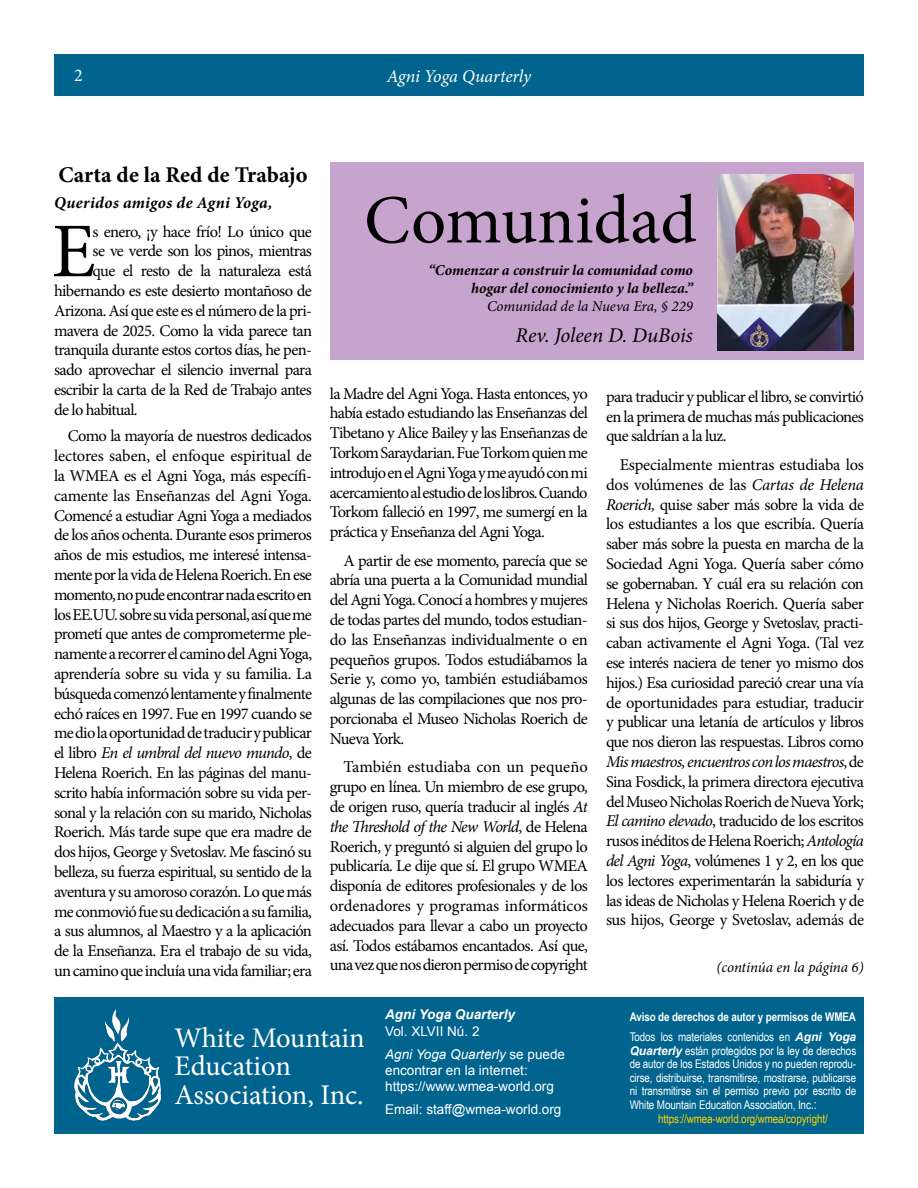
<style>
.page{position:relative;width:918px;height:1188px;background:#fff}
.page>*{position:absolute;margin:0;border:0;box-sizing:border-box;transform-origin:0 0}
.t1{font:77.4px "Minion Pro";color:#000}
.t2{font:69px "Minion Pro";color:#000}
.t3{font:28.5px/28.5px "Minion Pro";letter-spacing:-.005em;color:#fff}
.t4{font:700 22.5px "Minion Pro";letter-spacing:.005em;color:#000}
.t5{font:italic 21px "Minion Pro";color:#000}
.t6{font:italic 18px "Minion Pro";letter-spacing:-.005em;color:#fff}
.t7{font:18px "Minion Pro";color:#fff}
.t8{font:16.5px/19.8px "Minion Pro";letter-spacing:-.04em;color:#000;text-align:justify}
.t9{font:italic 700 16.5px "Minion Pro";letter-spacing:.025em;color:#000}
.t10{font:italic 700 15px/18px "Minion Pro";letter-spacing:-.005em;color:#000;text-align:right}
.t11{font:italic 15px "Minion Pro";letter-spacing:-.005em;color:#000}
.t12{font:13.5px/23px "Arial";color:#fff}
.t13{font:italic 700 13.5px "Arial";color:#fff}
.t14{font:12px "Arial Narrow";letter-spacing:-.01em;color:#fff}
.t15{font:700 12px/20.2px "Arial Narrow";letter-spacing:-.01em;color:#fff}
.t16{font:12px "Arial Narrow";letter-spacing:-.01em;color:#ffd200}
.s1{font-style:italic}
.s2{font-weight:400}
.s3{font-family:"Arial";font-style:italic}
.s4{font-family:"Arial";font-weight:700;font-style:italic}
.s5{font-size:13.5px}
</style>
<div class="page">
<div style="left:54px;top:997px;width:810px;height:137px;background:#00648e"></div>
<img style="left:74px;top:1010px;width:88px;height:111px">
<div style="left:54px;top:54px;width:810px;height:41px;background:#00648e"></div>
<div style="left:330px;top:162px;width:534px;height:198px;background:#c7a4cd"></div>
<img style="left:717px;top:175px;width:136px;height:175px">
<p class="t7" style="left:74px;top:63px;width:10px">2</p>
<p class="t6" style="left:387px;top:64px;width:146px">Agni Yoga Quarterly</p>
<h3 class="t4" style="left:58px;top:159px;width:251px">Carta de la Red de Trabajo</h3>
<p class="t9" style="left:54px;top:191px;width:220px">Queridos amigos de Agni Yoga,</p>
<h1 class="t1" style="left:52px;top:200px;width:45px">E</h1>
<p class="t8" style="left:93px;top:222px;width:221px">s enero, ¡y hace frío! Lo único que</p>
<p class="t8" style="left:93px;top:241px;width:221px">se ve verde son los pinos, mientras</p>
<p class="t8" style="left:93px;top:261px;width:221px">que el resto de la naturaleza está</p>
<p class="t8" style="left:54px;top:281px;width:259px">hibernando es este desierto montañoso de</p>
<p class="t8" style="left:54px;top:301px;width:260px">Arizona. Así que este es el número de la pri-</p>
<p class="t8" style="left:54px;top:321px;width:260px">mavera de 2025. Como la vida parece tan</p>
<p class="t8" style="left:54px;top:340px;width:260px">tranquila durante estos cortos días, he pen-</p>
<p class="t8" style="left:54px;top:360px;width:260px">sado aprovechar el silencio invernal para</p>
<p class="t8" style="left:54px;top:380px;width:259px">escribir la carta de la Red de Trabajo antes</p>
<p class="t8" style="left:54px;top:400px;width:85px">de lo habitual.</p>
<p class="t8" style="left:54px;top:426px;width:260px;text-indent:14px">Como la mayoría de nuestros dedicados lectores saben, el enfoque espiritual de la WMEA es el Agni Yoga, más específi&shy;camente las Enseñanzas del Agni Yoga.<br>Comencé a estudiar Agni Yoga a mediados de los años ochenta. Durante esos primeros años de mis estudios, me interesé intensa&shy;mente por la vida de Helena Roerich. En ese momento, no pude encontrar nada escrito en los EE.UU. sobre su vida personal, así que me prometí que antes de comprometerme ple&shy;namente a recorrer el camino del Agni Yoga, aprendería sobre su vida y su familia. La búsqueda comenzó lentamente y finalmente echó raíces en 1997. Fue en 1997 cuando se me dio la oportunidad de traducir y publicar el libro <span class="s1">En el umbral del nuevo mundo</span>, de Helena Roerich. En las páginas del manu&shy;scrito había información sobre su vida per&shy;sonal y la relación con su marido, Nicholas Roerich. Más tarde supe que era madre de dos hijos, George y Svetoslav. Me fascinó su belleza, su fuerza espiritual, su sentido de la aventura y su amoroso corazón. Lo que más me conmovió fue su dedicación a su familia, a sus alumnos, al Maestro y a la aplicación de la Enseñanza. Era el trabajo de su vida, un camino que incluía una vida familiar; era</p>
<h2 class="t2" style="left:364px;top:174px;width:334px">Comunidad</h2>
<p class="t10" style="left:429px;top:261px;width:266px">“Comenzar a construir la comunidad como hogar del conocimiento y la belleza.”</p>
<p class="t11" style="left:487px;top:296px;width:207px">Comunidad de la Nueva Era, § 229</p>
<p class="t5" style="left:516px;top:321px;width:179px">Rev. Joleen D. DuBois</p>
<p class="t8" style="left:330px;top:384px;width:260px">la Madre del Agni Yoga. Hasta entonces, yo había estado estudiando las Enseñanzas del Tibetano y Alice Bailey y las Enseñanzas de Torkom Saraydarian. Fue Torkom quien me introdujo en el Agni Yoga y me ayudó con mi acercamiento al estudio de los libros. Cuando Torkom falleció en 1997, me sumergí en la práctica y Enseñanza del Agni Yoga.</p>
<p class="t8" style="left:330px;top:551px;width:260px;text-indent:14px">A partir de ese momento, parecía que se abría una puerta a la Comunidad mundial del Agni Yoga. Conocí a hombres y mujeres de todas partes del mundo, todos estudian&shy;do las Enseñanzas individualmente o en pequeños grupos. Todos estudiábamos la Serie y, como yo, también estudiábamos algunas de las compilaciones que nos pro&shy;porcionaba el Museo Nicholas Roerich de Nueva York.</p>
<p class="t8" style="left:330px;top:757px;width:260px;text-indent:14px">También estudiaba con un pequeño grupo en línea. Un miembro de ese grupo, de origen ruso, quería traducir al inglés <span class="s1">At the Threshold of the New World</span>, de Helena Roerich, y preguntó si alguien del grupo lo publicaría. Le dije que sí. El grupo WMEA disponía de editores profesionales y de los ordenadores y programas informáticos adecuados para llevar a cabo un proyecto así. Todos estábamos encantados. Así que, una vez que nos dieron permiso de copyright</p>
<p class="t8" style="left:606px;top:387px;width:260px">para traducir y publicar el libro, se convirtió en la primera de muchas más publicaciones que saldrían a la luz.</p>
<p class="t8" style="left:606px;top:455px;width:260px;text-indent:14px">Especialmente mientras estudiaba los dos volúmenes de las <span class="s1">Cartas de Helena Roerich,</span> quise saber más sobre la vida de los estudiantes a los que escribía. Quería saber más sobre la puesta en marcha de la Sociedad Agni Yoga. Quería saber cómo se gobernaban. Y cuál era su relación con Helena y Nicholas Roerich. Quería saber si sus dos hijos, George y Svetoslav, practi&shy;caban activamente el Agni Yoga. (Tal vez ese interés naciera de tener yo mismo dos hijos.) Esa curiosidad pareció crear una vía de oportunidades para estudiar, traducir y publicar una letanía de artículos y libros que nos dieron las respuestas. Libros como <span class="s1">Mis maestros, encuentros con los maestros</span>, de Sina Fosdick, la primera directora ejecutiva del Museo Nicholas Roerich de Nueva York; <span class="s1">El camino elevado</span>, traducido de los escritos rusos inéditos de Helena Roerich; <span class="s1">Antología del Agni Yoga</span>, volúmenes 1 y 2, en los que los lectores experimentarán la sabiduría y las ideas de Nicholas y Helena Roerich y de sus hijos, George y Svetoslav, además de</p>
<p class="t11" style="left:716px;top:957px;width:149px">(continúa en la página 6)</p>
<h3 class="t3" style="left:174px;top:1023px;width:192px">White Mountain<br>Education<br>Association, Inc.</h3>
<p class="t13" style="left:385px;top:1006px;width:131px">Agni Yoga Quarterly</p>
<p class="t12" style="left:385px;top:1020px;width:181px">Vol. XLVII Nú. 2<br><span class="s1">Agni Yoga Quarterly</span> se puede</p>
<p class="t12" style="left:385px;top:1062px;width:170px;line-height:16.2px">encontrar en la internet: https://www.wmea-world.org</p>
<p class="t12" style="left:385px;top:1098px;width:178px">Email: staff@wmea-world.org</p>
<p class="t15" style="left:630px;top:1006px;width:228px">Aviso de derechos de autor y permisos de WMEA<br><span class="s2">Todos los materiales contenidos en</span> <span class="s3">Agni Yoga</span></p>
<p class="t14" style="left:630px;top:1041px;width:228px"><span class="s4">Quarterly</span> están protegidos por la ley de derechos</p>
<p class="t14" style="left:630px;top:1055px;width:228px">de autor de los Estados Unidos y no pueden reprodu-</p>
<p class="t14" style="left:630px;top:1068px;width:228px">cirse, distribuirse, transmitirse, mostrarse, publicarse</p>
<p class="t14" style="left:630px;top:1082px;width:228px">ni transmitirse sin el permiso previo por escrito de</p>
<p class="t14" style="left:630px;top:1095px;width:189px">White Mountain Education Association, Inc<span class="s5">.:</span></p>
<p class="t16" style="left:658px;top:1110px;width:171px">https://wmea-world.org/wmea/copyright/</p>
</div>
